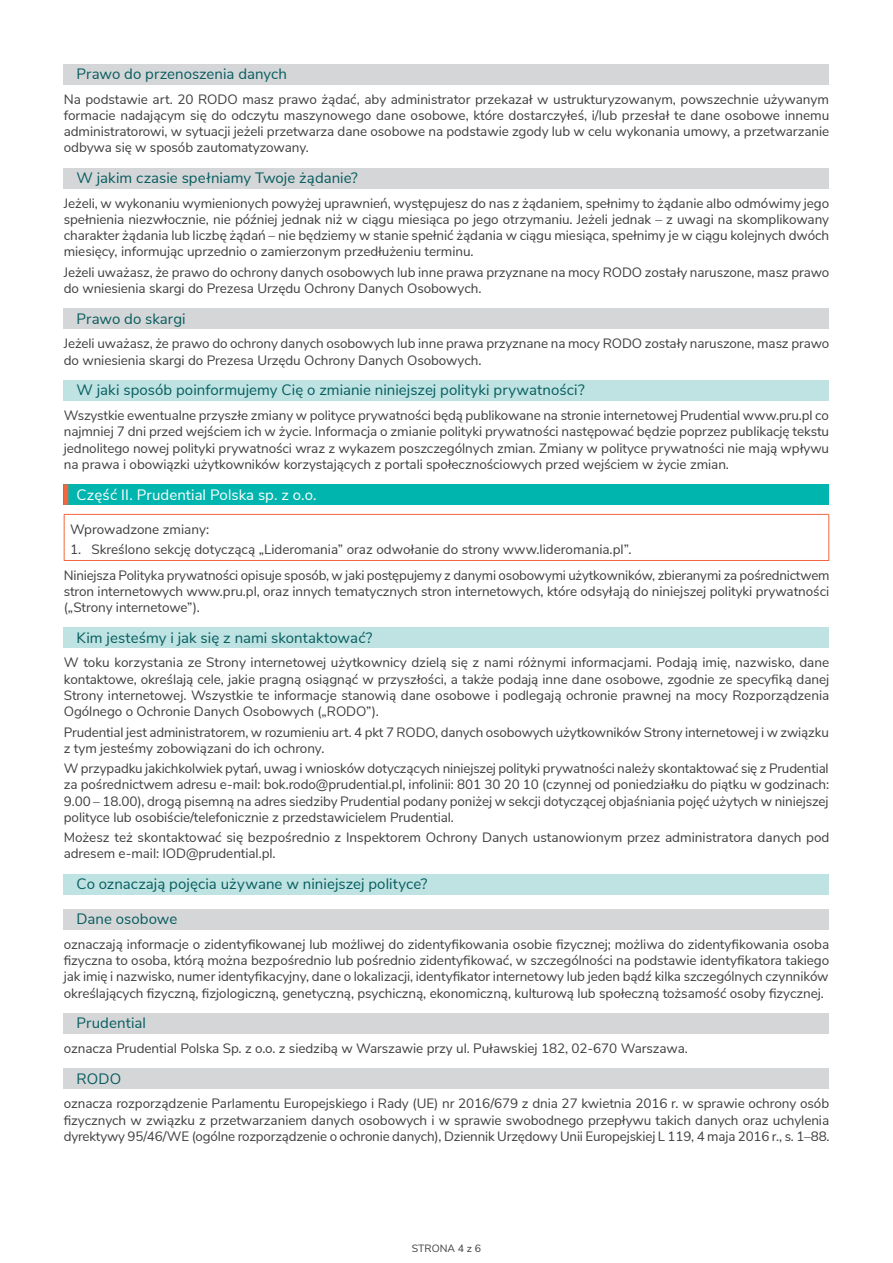
<style>
.page{position:relative;width:893px;height:1263px;background:#fff}
.page>*{position:absolute;margin:0;border:0;box-sizing:border-box;transform-origin:0 0}
.t1{font:15px "Nunito Sans";letter-spacing:.005em;color:#065c5f}
.t2{font:15px "Nunito Sans";letter-spacing:.005em;color:#fff}
.t3{font:13.5px/16.2px "Nunito Sans";letter-spacing:-.005em;color:#3e3e3f;text-align:justify}
.t4{font:10.5px "Nunito Sans";color:#3e3e3f}
</style>
<div class="page">
<div style="left:64px;top:64px;width:765px;height:20px;background:#d5d6d8"></div>
<div style="left:64px;top:168px;width:765px;height:20px;background:#d5d6d8"></div>
<div style="left:64px;top:309px;width:765px;height:20px;background:#d5d6d8"></div>
<div style="left:64px;top:380px;width:765px;height:21px;background:#bee3e2"></div>
<div style="left:64px;top:484px;width:765px;height:21px;background:#00b5ae"></div>
<hr style="left:64px;top:484px;width:4px;height:21px;background:#f26640">
<div style="left:64px;top:627px;width:765px;height:21px;background:#bee3e2"></div>
<div style="left:64px;top:874px;width:765px;height:20px;background:#bee3e2"></div>
<div style="left:64px;top:909px;width:765px;height:20px;background:#d5d6d8"></div>
<div style="left:64px;top:1013px;width:765px;height:20px;background:#d5d6d8"></div>
<div style="left:64px;top:1068px;width:765px;height:21px;background:#d5d6d8"></div>
<hr style="left:64px;top:514px;width:765px;height:1px;background:#f26640">
<hr style="left:64px;top:515px;width:1px;height:45px;background:#f26640">
<hr style="left:828px;top:515px;width:1px;height:45px;background:#f26640">
<hr style="left:64px;top:560px;width:765px;height:1px;background:#f26640">
<p class="t1" style="left:77px;top:63px;width:212px">Prawo do przenoszenia danych</p>
<p class="t3" style="left:64px;top:90px;width:767px">Na podstawie art. 20 RODO masz prawo żądać, aby administrator przekazał w ustrukturyzowanym, powszechnie używanym formacie nadającym się do odczytu maszynowego dane osobowe, które dostarczyłeś, i/lub przesłał te dane osobowe innemu administratorowi, w sytuacji jeżeli przetwarza dane osobowe na podstawie zgody lub w celu wykonania umowy, a przetwarzanie odbywa się w sposób zautomatyzowany.</p>
<p class="t1" style="left:77px;top:167px;width:283px">W jakim czasie spełniamy Twoje żądanie?</p>
<p class="t3" style="left:64px;top:194px;width:767px">Jeżeli, w wykonaniu wymienionych powyżej uprawnień, występujesz do nas z żądaniem, spełnimy to żądanie albo odmówimy jego spełnienia niezwłocznie, nie później jednak niż w ciągu miesiąca po jego otrzymaniu. Jeżeli jednak – z uwagi na skomplikowany charakter żądania lub liczbę żądań – nie będziemy w stanie spełnić żądania w ciągu miesiąca, spełnimy je w ciągu kolejnych dwóch miesięcy, informując uprzednio o zamierzonym przedłużeniu terminu.</p>
<p class="t3" style="left:64px;top:263px;width:767px">Jeżeli uważasz, że prawo do ochrony danych osobowych lub inne prawa przyznane na mocy RODO zostały naruszone, masz prawo do wniesienia skargi do Prezesa Urzędu Ochrony Danych Osobowych.</p>
<p class="t1" style="left:77px;top:308px;width:111px">Prawo do skargi</p>
<p class="t3" style="left:64px;top:335px;width:767px">Jeżeli uważasz, że prawo do ochrony danych osobowych lub inne prawa przyznane na mocy RODO zostały naruszone, masz prawo do wniesienia skargi do Prezesa Urzędu Ochrony Danych Osobowych.</p>
<p class="t1" style="left:77px;top:379px;width:510px">W jaki sposób poinformujemy Cię o zmianie niniejszej polityki prywatności?</p>
<p class="t3" style="left:64px;top:406px;width:767px">Wszystkie ewentualne przyszłe zmiany w polityce prywatności będą publikowane na stronie internetowej Prudential www.pru.pl co najmniej 7 dni przed wejściem ich w życie. Informacja o zmianie polityki prywatności następować będzie poprzez publikację tekstu jednolitego nowej polityki prywatności wraz z wykazem poszczególnych zmian. Zmiany w polityce prywatności nie mają wpływu na prawa i obowiązki użytkowników korzystających z portali społecznościowych przed wejściem w życie zmian.</p>
<p class="t2" style="left:77px;top:483px;width:242px">Część II. Prudential Polska sp. z o.o.</p>
<p class="t3" style="left:70px;top:520px;width:140px">Wprowadzone zmiany:</p>
<p class="t3" style="left:64px;top:536px;width:767px;line-height:25px;text-indent:6px">1. Skreślono sekcję dotyczącą „Lideromania” oraz odwołanie do strony www.lideromania.pl”.<br>Niniejsza Polityka prywatności opisuje sposób, w jaki postępujemy z danymi osobowymi użytkowników, zbieranymi za pośrednictwem</p>
<p class="t3" style="left:64px;top:582px;width:767px">stron internetowych www.pru.pl, oraz innych tematycznych stron internetowych, które odsyłają do niniejszej polityki prywatności („Strony internetowe”).</p>
<p class="t1" style="left:77px;top:626px;width:297px">Kim jesteśmy i jak się z nami skontaktować?</p>
<p class="t3" style="left:64px;top:654px;width:767px">W toku korzystania ze Strony internetowej użytkownicy dzielą się z nami różnymi informacjami. Podają imię, nazwisko, dane kontaktowe, określają cele, jakie pragną osiągnąć w przyszłości, a także podają inne dane osobowe, zgodnie ze specyfiką danej Strony internetowej. Wszystkie te informacje stanowią dane osobowe i podlegają ochronie prawnej na mocy Rozporządzenia Ogólnego o Ochronie Danych Osobowych („RODO”).</p>
<p class="t3" style="left:64px;top:723px;width:767px">Prudential jest administratorem, w rozumieniu art. 4 pkt 7 RODO, danych osobowych użytkowników Strony internetowej i w związku z tym jesteśmy zobowiązani do ich ochrony.</p>
<p class="t3" style="left:64px;top:759px;width:767px">W przypadku jakichkolwiek pytań, uwag i wniosków dotyczących niniejszej polityki prywatności należy skontaktować się z Prudential za pośrednictwem adresu e-mail: bok.rodo@prudential.pl, infolinii: 801 30 20 10 (czynnej od poniedziałku do piątku w godzinach:<br>9.00 – 18.00), drogą pisemną na adres siedziby Prudential podany poniżej w sekcji dotyczącej objaśniania pojęć użytych w niniejszej polityce lub osobiście/telefonicznie z przedstawicielem Prudential.</p>
<p class="t3" style="left:64px;top:828px;width:767px">Możesz też skontaktować się bezpośrednio z Inspektorem Ochrony Danych ustanowionym przez administratora danych pod adresem e-mail: IOD@prudential.pl.</p>
<p class="t1" style="left:77px;top:873px;width:352px">Co oznaczają pojęcia używane w niniejszej polityce?</p>
<p class="t1" style="left:77px;top:908px;width:102px">Dane osobowe</p>
<p class="t3" style="left:64px;top:935px;width:767px">oznaczają informacje o zidentyfikowanej lub możliwej do zidentyfikowania osobie fizycznej; możliwa do zidentyfikowania osoba fizyczna to osoba, którą można bezpośrednio lub pośrednio zidentyfikować, w szczególności na podstawie identyfikatora takiego jak imię i nazwisko, numer identyfikacyjny, dane o lokalizacji, identyfikator internetowy lub jeden bądź kilka szczególnych czynników określających fizyczną, fizjologiczną, genetyczną, psychiczną, ekonomiczną, kulturową lub społeczną tożsamość osoby fizycznej.</p>
<p class="t1" style="left:77px;top:1012px;width:71px">Prudential</p>
<p class="t3" style="left:64px;top:1039px;width:626px">oznacza Prudential Polska Sp. z o.o. z siedzibą w Warszawie przy ul. Puławskiej 182, 02-670 Warszawa.</p>
<p class="t1" style="left:77px;top:1067px;width:46px">RODO</p>
<p class="t3" style="left:64px;top:1095px;width:767px">oznacza rozporządzenie Parlamentu Europejskiego i Rady (UE) nr 2016/679 z dnia 27 kwietnia 2016 r. w sprawie ochrony osób fizycznych w związku z przetwarzaniem danych osobowych i w sprawie swobodnego przepływu takich danych oraz uchylenia dyrektywy 95/46/WE (ogólne rozporządzenie o ochronie danych), Dziennik Urzędowy Unii Europejskiej L 119, 4 maja 2016 r., s. 1–88.</p>
<p class="t4" style="left:412px;top:1241px;width:71px">STRONA 4 z 6</p>
</div>
